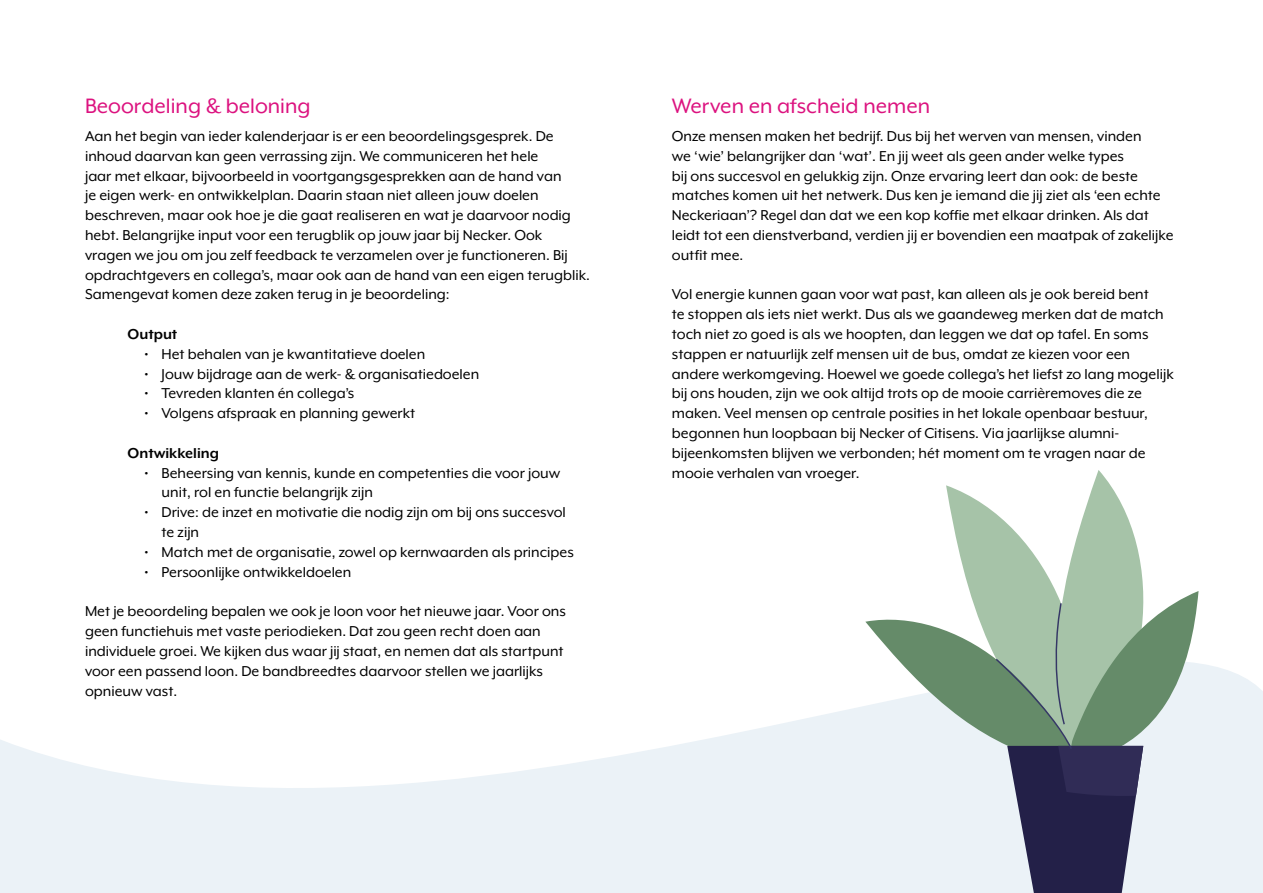
<style>
.page{position:relative;width:1263px;height:893px;background:#fff}
.page>*{position:absolute;margin:0;border:0;box-sizing:border-box;transform-origin:0 0}
.t1{font:24px "Mr Eaves XL Mod OT";color:#dc127f}
.t2{font:16.5px/19.8px "Mr Eaves XL Mod OT";color:#000}
.t3{font:700 16.5px "Mr Eaves XL Mod OT";color:#000}
</style>
<div class="page">
<svg style="left:0;top:591px;width:1263px;height:302px"></svg>
<svg style="left:865px;top:470px;width:333px;height:423px"></svg>
<h1 class="t1" style="left:85px;top:94px;width:227px">Beoordeling &amp; beloning</h1>
<p class="t2" style="left:85px;top:126px;width:506px">Aan het begin van ieder kalenderjaar is er een beoordelingsgesprek. De inhoud daarvan kan geen verrassing zijn. We communiceren het hele<br>jaar met elkaar, bijvoorbeeld in voortgangsgesprekken aan de hand van<br>je eigen werk- en ontwikkelplan. Daarin staan niet alleen jouw doelen beschreven, maar ook hoe je die gaat realiseren en wat je daarvoor nodig hebt. Belangrijke input voor een terugblik op jouw jaar bij Necker. Ook vragen we jou om jou zelf feedback te verzamelen over je functioneren. Bij opdrachtgevers en collega’s, maar ook aan de hand van een eigen terugblik.<br>Samengevat komen deze zaken terug in je beoordeling:</p>
<p class="t3" style="left:128px;top:326px;width:51px">Output</p>
<p class="t2" style="left:145px;top:344px;width:282px">• Het behalen van je kwantitatieve doelen</p>
<p class="t2" style="left:145px;top:364px;width:336px">• Jouw bijdrage aan de werk- &amp; organisatiedoelen</p>
<p class="t2" style="left:145px;top:384px;width:211px">• Tevreden klanten én collega’s</p>
<p class="t2" style="left:145px;top:403px;width:272px">• Volgens afspraak en planning gewerkt</p>
<p class="t3" style="left:128px;top:445px;width:93px">Ontwikkeling</p>
<p class="t2" style="left:162px;top:463px;width:400px;text-indent:-17px">• Beheersing van kennis, kunde en competenties die voor jouw unit, rol en functie belangrijk zijn</p>
<p class="t2" style="left:162px;top:502px;width:406px;text-indent:-17px">• Drive: de inzet en motivatie die nodig zijn om bij ons succesvol te zijn</p>
<p class="t2" style="left:145px;top:542px;width:431px">• Match met de organisatie, zowel op kernwaarden als principes</p>
<p class="t2" style="left:145px;top:562px;width:208px">• Persoonlijke ontwikkeldoelen</p>
<p class="t2" style="left:85px;top:601px;width:482px">Met je beoordeling bepalen we ook je loon voor het nieuwe jaar. Voor ons geen functiehuis met vaste periodieken. Dat zou geen recht doen aan individuele groei. We kijken dus waar jij staat, en nemen dat als startpunt voor een passend loon. De bandbreedtes daarvoor stellen we jaarlijks opnieuw vast.</p>
<h1 class="t1" style="left:672px;top:94px;width:260px">Werven en afscheid nemen</h1>
<p class="t2" style="left:672px;top:126px;width:503px">Onze mensen maken het bedrijf. Dus bij het werven van mensen, vinden<br>we ‘wie’ belangrijker dan ‘wat’. En jij weet als geen ander welke types<br>bij ons succesvol en gelukkig zijn. Onze ervaring leert dan ook: de beste matches komen uit het netwerk. Dus ken je iemand die jij ziet als ‘een echte Neckeriaan’? Regel dan dat we een kop koffie met elkaar drinken. Als dat leidt tot een dienstverband, verdien jij er bovendien een maatpak of zakelijke outfit mee.</p>
<p class="t2" style="left:672px;top:285px;width:503px">Vol energie kunnen gaan voor wat past, kan alleen als je ook bereid bent<br>te stoppen als iets niet werkt. Dus als we gaandeweg merken dat de match toch niet zo goed is als we hoopten, dan leggen we dat op tafel. En soms stappen er natuurlijk zelf mensen uit de bus, omdat ze kiezen voor een andere werkomgeving. Hoewel we goede collega’s het liefst zo lang mogelijk bij ons houden, zijn we ook altijd trots op de mooie carrièremoves die ze maken. Veel mensen op centrale posities in het lokale openbaar bestuur, begonnen hun loopbaan bij Necker of Citisens. Via jaarlijkse alumni&shy;bijeenkomsten blijven we verbonden; hét moment om te vragen naar de mooie verhalen van vroeger.</p>
</div>
